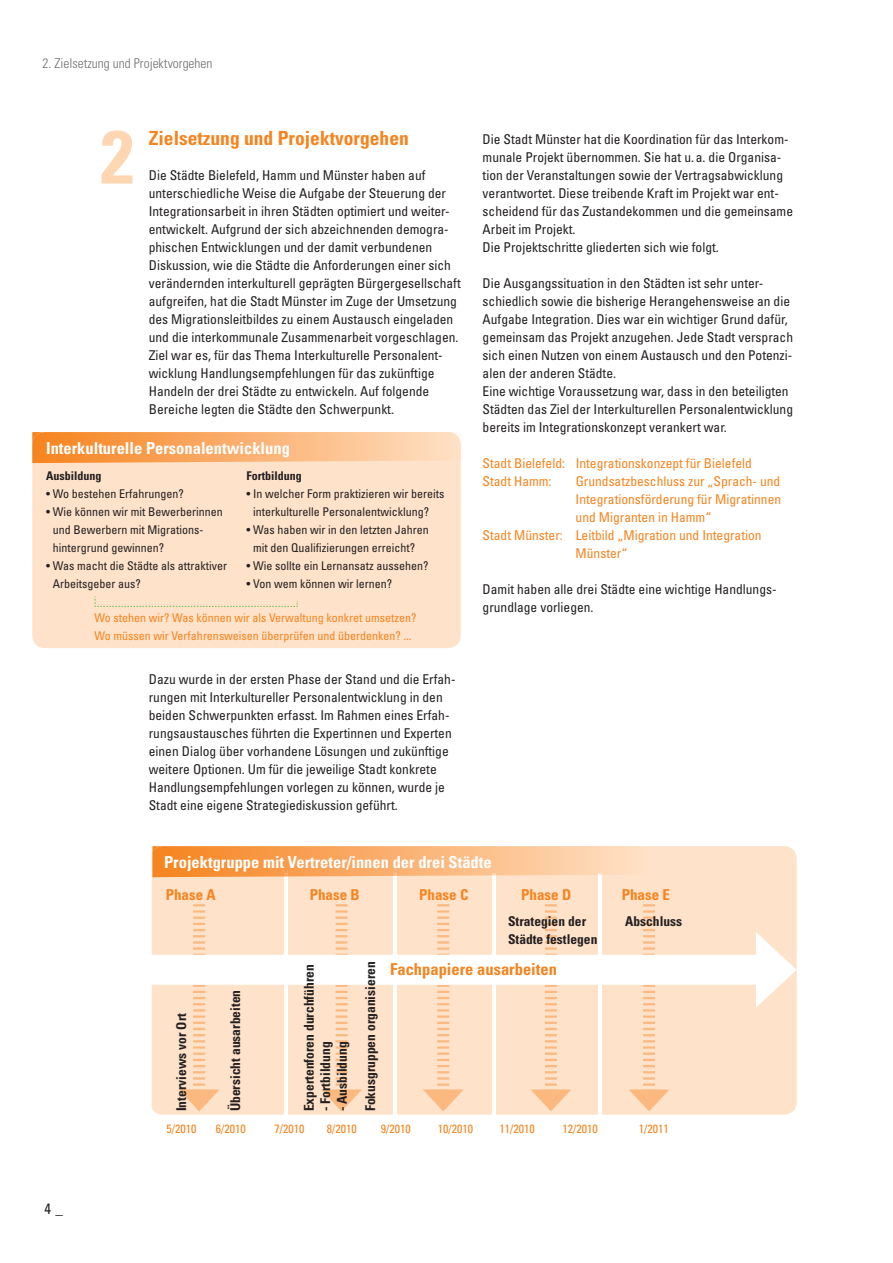
<style>
.page{position:relative;width:893px;height:1263px;background:#fff}
.page>*{position:absolute;margin:0;border:0;box-sizing:border-box;transform-origin:0 0}
.t1{font:700 condensed 75px "Univers LT Std";color:#fed6b2}
.t2{font:700 condensed 19.5px "Univers LT Std";color:#f5841f}
.t3{font:700 condensed 16.5px "Univers LT Std";color:#fff}
.t4{font:700 condensed 16.5px "Univers LT Std";color:#f5841f}
.t5{font:700 condensed 15px "Univers LT Std";color:#f5841f}
.t6{font:condensed 15px "Univers LT Std";color:#231f20}
.t7{font:condensed 13.5px/18px "Univers LT Std";color:#231f20}
.t8{font:condensed 13.5px/18px "Univers LT Std";color:#f5841f}
.t9{font:700 condensed 13.5px/28.5px "Univers LT Std";color:#231f20}
.t10{font:300 condensed 13.5px "Univers LT Std";color:#6d6e70}
.t11{font:condensed 12px/18px "Univers LT Std";color:#231f20}
.t12{font:condensed 12px/18px "Univers LT Std";color:#f5841f}
.t13{font:700 condensed 12px "Univers LT Std";color:#231f20}
</style>
<div class="page">
<div style="left:32px;top:432px;width:429px;height:216px;background:#fee2c9;border-radius:13px"></div>
<svg style="left:32px;top:432px;width:429px;height:31px;background:#fab273"></svg>
<svg style="left:94px;top:596px;width:204px;height:11px"></svg>
<div style="left:150px;top:846px;width:647px;height:269px;background:#fee2c9;border-radius:13px"></div>
<svg style="left:179px;top:904px;width:41px;height:207px"></svg>
<svg style="left:321px;top:904px;width:41px;height:207px"></svg>
<svg style="left:423px;top:904px;width:41px;height:207px"></svg>
<svg style="left:530px;top:904px;width:41px;height:207px"></svg>
<svg style="left:628px;top:904px;width:41px;height:207px"></svg>
<div style="left:150px;top:955px;width:620px;height:30px;background:#fff"></div>
<svg style="left:756px;top:932px;width:41px;height:76px"></svg>
<hr style="left:149px;top:847px;width:3px;height:260px;background:#fff">
<hr style="left:285px;top:873px;width:3px;height:242px;background:#fff">
<hr style="left:394px;top:873px;width:3px;height:242px;background:#fff">
<hr style="left:493px;top:873px;width:3px;height:242px;background:#fff">
<hr style="left:598px;top:873px;width:3px;height:242px;background:#fff">
<svg style="left:152px;top:846px;width:472px;height:31px;background:#fab070"></svg>
<p class="t10" style="left:42px;top:57px;width:172px">2. Zielsetzung und Projektvorgehen</p>
<h1 class="t1" style="left:101px;top:121px;width:35px">2</h1>
<h2 class="t2" style="left:149px;top:129px;width:261px">Zielsetzung und Projektvorgehen</h2>
<p class="t7" style="left:149px;top:167px;width:313px">Die Städte Bielefeld, Hamm und Münster haben auf unterschiedliche Weise die Aufgabe der Steuerung der Integrationsarbeit in ihren Städten optimiert und weiter&shy;entwickelt. Aufgrund der sich abzeichnenden demogra&shy;phischen Entwicklungen und der damit verbundenen Diskussion, wie die Städte die Anforderungen einer sich verändernden interkulturell geprägten Bürgergesellschaft aufgreifen, hat die Stadt Münster im Zuge der Umsetzung des Migrationsleitbildes zu einem Austausch eingeladen und die interkommunale Zusammenarbeit vorgeschlagen.<br>Ziel war es, für das Thema Interkulturelle Personalent&shy;wicklung Handlungsempfehlungen für das zukünftige Handeln der drei Städte zu entwickeln. Auf folgende Bereiche legten die Städte den Schwerpunkt.</p>
<p class="t3" style="left:46px;top:440px;width:245px">Interkulturelle Personalentwicklung</p>
<p class="t13" style="left:46px;top:470px;width:57px">Ausbildung</p>
<p class="t11" style="left:46px;top:485px;width:139px">• Wo bestehen Erfahrungen?</p>
<p class="t11" style="left:53px;top:503px;width:171px;text-indent:-7px">• Wie können wir mit Bewerberinnen und Bewerbern mit Migrations&shy;hintergrund gewinnen?</p>
<p class="t11" style="left:53px;top:557px;width:176px;text-indent:-7px">• Was macht die Städte als attraktiver<br>Arbeitsgeber aus?</p>
<p class="t13" style="left:247px;top:470px;width:57px">Fortbildung</p>
<p class="t11" style="left:253px;top:485px;width:193px;text-indent:-7px">• In welcher Form praktizieren wir bereits interkulturelle Personalentwicklung?</p>
<p class="t11" style="left:247px;top:521px;width:184px;text-align:center">• Was haben wir in den letzten Jahren mit den Qualifizierungen erreicht?</p>
<p class="t11" style="left:247px;top:557px;width:183px">• Wie sollte ein Lernansatz aussehen?</p>
<p class="t11" style="left:247px;top:575px;width:147px">• Von wem können wir lernen?</p>
<p class="t12" style="left:94px;top:609px;width:324px">Wo stehen wir? Was können wir als Verwaltung konkret umsetzen?<br>Wo müssen wir Verfahrensweisen überprüfen und überdenken? ...</p>
<p class="t7" style="left:149px;top:671px;width:308px">Dazu wurde in der ersten Phase der Stand und die Erfah&shy;rungen mit Interkultureller Personalentwicklung in den beiden Schwerpunkten erfasst. Im Rahmen eines Erfah&shy;rungsaustausches führten die Expertinnen und Experten einen Dialog über vorhandene Lösungen und zukünftige weitere Optionen. Um für die jeweilige Stadt konkrete Handlungsempfehlungen vorlegen zu können, wurde je Stadt eine eigene Strategiediskussion geführt.</p>
<p class="t7" style="left:483px;top:131px;width:312px">Die Stadt Münster hat die Koordination für das Interkom&shy;munale Projekt übernommen. Sie hat u. a. die Organisa&shy;tion der Veranstaltungen sowie der Vertragsabwicklung verantwortet. Diese treibende Kraft im Projekt war ent&shy;scheidend für das Zustandekommen und die gemeinsame Arbeit im Projekt.<br>Die Projektschritte gliederten sich wie folgt.</p>
<p class="t7" style="left:483px;top:275px;width:312px">Die Ausgangssituation in den Städten ist sehr unter&shy;schiedlich sowie die bisherige Herangehensweise an die Aufgabe Integration. Dies war ein wichtiger Grund dafür, gemeinsam das Projekt anzugehen. Jede Stadt versprach sich einen Nutzen von einem Austausch und den Potenzi&shy;alen der anderen Städte.<br>Eine wichtige Voraussetzung war, dass in den beteiligten Städten das Ziel der Interkulturellen Personalentwicklung bereits im Integrationskonzept verankert war.</p>
<p class="t8" style="left:483px;top:455px;width:271px">Stadt Bielefeld: Integrationskonzept für Bielefeld<br>Stadt Hamm:</p>
<p class="t8" style="left:576px;top:473px;width:206px">Grundsatzbeschluss zur „Sprach- und</p>
<p class="t8" style="left:576px;top:491px;width:207px">Integrationsförderung für Migratinnen</p>
<p class="t8" style="left:576px;top:509px;width:137px">und Migranten in Hamm“</p>
<p class="t8" style="left:483px;top:527px;width:280px">Stadt Münster: Leitbild „Migration und Integration</p>
<p class="t8" style="left:576px;top:545px;width:53px">Münster“</p>
<p class="t7" style="left:483px;top:581px;width:295px">Damit haben alle drei Städte eine wichtige Handlungs&shy;grundlage vorliegen.</p>
<p class="t3" style="left:164px;top:854px;width:329px">Projektgruppe mit Vertreter/innen der drei Städte</p>
<p class="t5" style="left:166px;top:888px;width:51px">Phase A</p>
<p class="t5" style="left:310px;top:888px;width:51px">Phase B</p>
<p class="t5" style="left:419px;top:888px;width:51px">Phase C</p>
<p class="t5" style="left:521px;top:888px;width:51px">Phase D</p>
<p class="t5" style="left:622px;top:888px;width:50px">Phase E</p>
<p class="t9" style="left:508px;top:908px;width:80px">Strategien der</p>
<p class="t9" style="left:625px;top:908px;width:58px">Abschluss</p>
<p class="t9" style="left:508px;top:926px;width:91px">Städte festlegen</p>
<p class="t9" style="left:168px;top:1111px;width:100px;rotate:-90deg">Interviews vor Ort</p>
<p class="t9" style="left:222px;top:1111px;width:123px;rotate:-90deg">Übersicht ausarbeiten</p>
<p class="t9" style="left:328px;top:1111px;width:151px;rotate:-90deg">- Ausbildung<br>Fokusgruppen organisieren</p>
<p class="t9" style="left:295px;top:1111px;width:148px;rotate:-90deg">Expertenforen durchführen</p>
<p class="t9" style="left:312px;top:1111px;width:71px;rotate:-90deg">- Fortbildung</p>
<p class="t4" style="left:390px;top:962px;width:168px">Fachpapiere ausarbeiten</p>
<p class="t6" style="left:44px;top:1201px;width:20px">4 _</p>
<p class="t12" style="left:166px;top:1121px;width:31px">5/2010</p>
<p class="t12" style="left:216px;top:1121px;width:31px">6/2010</p>
<p class="t12" style="left:274px;top:1121px;width:31px">7/2010</p>
<p class="t12" style="left:327px;top:1121px;width:31px">8/2010</p>
<p class="t12" style="left:381px;top:1121px;width:31px">9/2010</p>
<p class="t12" style="left:438px;top:1121px;width:37px">10/2010</p>
<p class="t12" style="left:499px;top:1121px;width:37px">11/2010</p>
<p class="t12" style="left:562px;top:1121px;width:37px">12/2010</p>
<p class="t12" style="left:639px;top:1121px;width:31px">1/2011</p>
</div>
